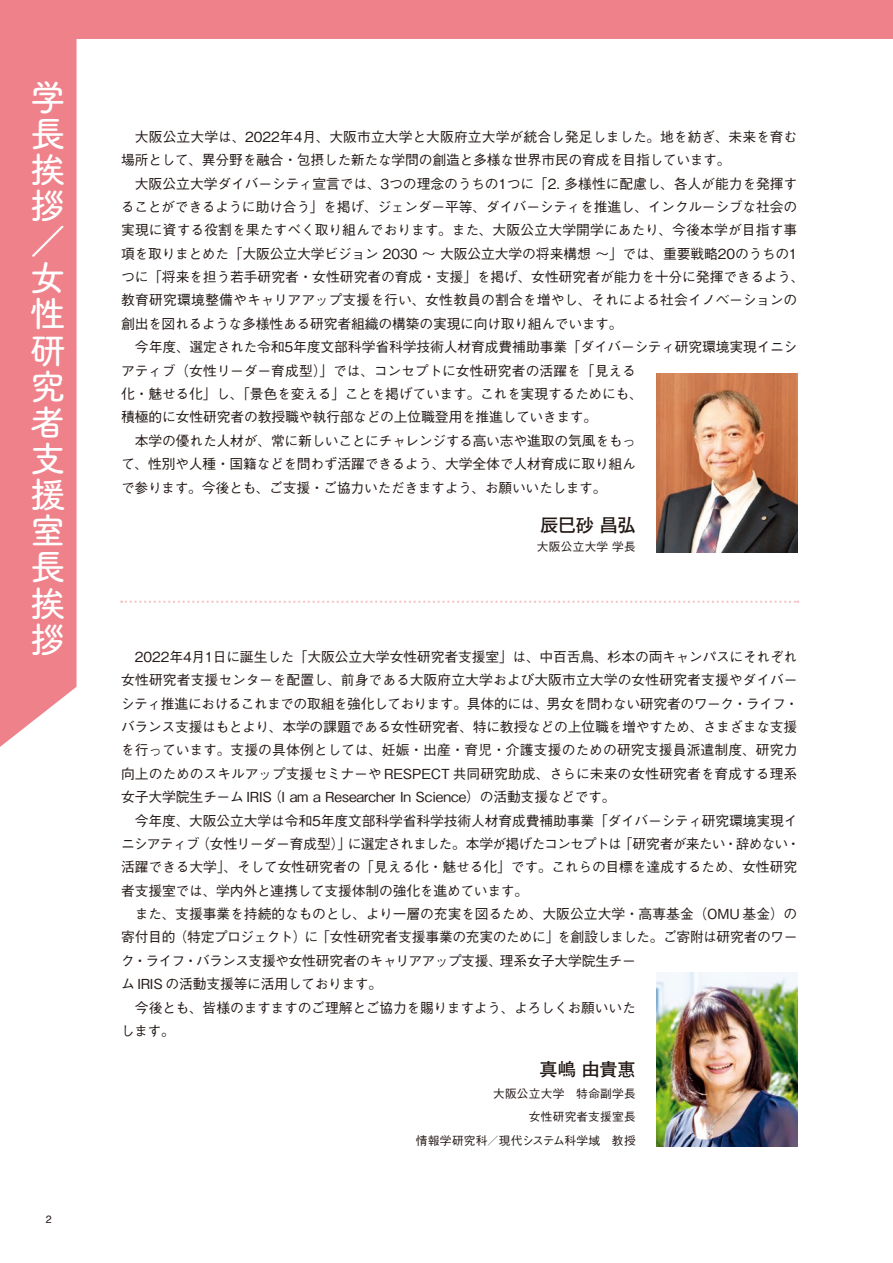
<style>
.page{position:relative;width:893px;height:1263px;background:#fff}
.page>*{position:absolute;margin:0;border:0;box-sizing:border-box;transform-origin:0 0}
.t1{font:36.15px/36.2px "Tsuku A Rd Gothic Std D";color:#fff;text-align:justify}
.t2{font:700 18px "Futo Go B101 Pro";letter-spacing:-.015em;color:#231916}
.t3{font:500 13.8px/23.4px "Gothic BBB Pr 6";letter-spacing:-.015em;color:#231916}
.t4{font:500 13.8px "Gothic BBB Pr 6";letter-spacing:-.04em;color:#231916}
.t5{font:500 13.8px "Gothic BBB Pr 6";letter-spacing:-.035em;color:#231916}
.t6{font:500 11.7px/23.4px "Gothic BBB Pr 6";letter-spacing:.02em;color:#231916;text-align:right}
.t7{font:10.65px "Helvetica";color:#231916}
</style>
<div class="page">
<div style="left:0;top:38px;width:77px;height:709px;background:#ee818a"></div>
<div style="left:0;top:0;width:893px;height:38px;background:#ee818a"></div>
<svg style="left:121px;top:600px;width:677px;height:3px"></svg>
<img style="left:657px;top:374px;width:140px;height:178px">
<img style="left:657px;top:973px;width:140px;height:174px">
<h1 class="t1" style="left:30px;top:77px;width:36px">学長挨拶／女性研究者支援室長挨拶</h1>
<p class="t7" style="left:46px;top:1211px;width:7px">2</p>
<p class="t3" style="left:121px;top:124px;width:678px;text-indent:14px">大阪公立大学は、2022年4月、大阪市立大学と大阪府立大学が統合し発足しました。地を紡ぎ、未来を育む場所として、異分野を融合・包摂した新たな学問の創造と多様な世界市民の育成を目指しています。</p>
<p class="t3" style="left:121px;top:171px;width:685px;text-indent:14px">大阪公立大学ダイバーシティ宣言では、3つの理念のうちの1つに「2. 多様性に配慮し、各人が能力を発揮することができるように助け合う」を掲げ、ジェンダー平等、ダイバーシティを推進し、インクルーシブな社会の実現に資する役割を果たすべく取り組んでおります。また、大阪公立大学開学にあたり、今後本学が目指す事項を取りまとめた「大阪公立大学ビジョン 2030 ～ 大阪公立大学の将来構想 ～」では、重要戦略20のうちの1つに「将来を担う若手研究者・女性研究者の育成・支援」を掲げ、女性研究者が能力を十分に発揮できるよう、教育研究環境整備やキャリアアップ支援を行い、女性教員の割合を増やし、それによる社会イノベーションの創出を図れるような多様性ある研究者組織の構築の実現に向け取り組んでいます。</p>
<p class="t3" style="left:135px;top:334px;width:664px">今年度、選定された令和5年度文部科学省科学技術人材育成費補助事業「ダイバーシティ研究環境実現イニシ</p>
<p class="t3" style="left:121px;top:358px;width:516px">アティブ（女性リーダー育成型）」では、コンセプトに女性研究者の活躍を「見える</p>
<p class="t3" style="left:121px;top:381px;width:523px">化・魅せる化」し、「景色を変える」ことを掲げています。これを実現するためにも、</p>
<p class="t3" style="left:121px;top:405px;width:477px">積極的に女性研究者の教授職や執行部などの上位職登用を推進していきます。</p>
<p class="t3" style="left:135px;top:428px;width:502px">本学の優れた人材が、常に新しいことにチャレンジする高い志や進取の気風をもっ</p>
<p class="t3" style="left:121px;top:451px;width:516px">て、性別や人種・国籍などを問わず活躍できるよう、大学全体で人材育成に取り組ん</p>
<p class="t3" style="left:121px;top:475px;width:487px">で参ります。今後とも、ご支援・ご協力いただきますよう、お願いいたします。</p>
<h2 class="t2" style="left:541px;top:511px;width:97px">辰巳砂 昌弘</h2>
<p class="t6" style="left:537px;top:534px;width:100px">大阪公立大学 学長</p>
<p class="t3" style="left:121px;top:644px;width:679px;text-align:justify;text-indent:14px">2022年4月1日に誕生した「大阪公立大学女性研究者支援室」は、中百舌鳥、杉本の両キャンパスにそれぞれ女性研究者支援センターを配置し、前身である大阪府立大学および大阪市立大学の女性研究者支援やダイバーシティ推進におけるこれまでの取組を強化しております。具体的には、男女を問わない研究者のワーク・ライフ・バランス支援はもとより、本学の課題である女性研究者、特に教授などの上位職を増やすため、さまざまな支援を行っています。支援の具体例としては、妊娠・出産・育児・介護支援のための研究支援員派遣制度、研究力向上のためのスキルアップ支援セミナーや RESPECT 共同研究助成、さらに未来の女性研究者を育成する理系女子大学院生チーム IRIS（I am a Researcher In Science）の活動支援などです。</p>
<p class="t3" style="left:121px;top:808px;width:681px;text-indent:14px">今年度、大阪公立大学は令和5年度文部科学省科学技術人材育成費補助事業「ダイバーシティ研究環境実現イニシアティブ（女性リーダー育成型）」に選定されました。本学が掲げたコンセプトは「研究者が来たい・辞めない・活躍できる大学」、そして女性研究者の「見える化・魅せる化」です。これらの目標を達成するため、女性研究者支援室では、学内外と連携して支援体制の強化を進めています。</p>
<p class="t3" style="left:135px;top:901px;width:664px">また、支援事業を持続的なものとし、より一層の充実を図るため、大阪公立大学・高専基金（OMU 基金）の</p>
<p class="t4" style="left:121px;top:926px;width:678px">寄付目的（特定プロジェクト）に「女性研究者支援事業の充実のために」を創設しました。ご寄附は研究者のワー</p>
<p class="t5" style="left:121px;top:949px;width:516px">ク・ライフ・バランス支援や女性研究者のキャリアアップ支援、理系女子大学院生チー</p>
<p class="t3" style="left:121px;top:971px;width:263px">ム IRIS の活動支援等に活用しております。</p>
<p class="t3" style="left:135px;top:995px;width:502px">今後とも、皆様のますますのご理解とご協力を賜りますよう、よろしくお願いいた</p>
<p class="t3" style="left:121px;top:1018px;width:56px">します。</p>
<h2 class="t2" style="left:540px;top:1055px;width:98px">真嶋 由貴惠</h2>
<p class="t6" style="left:416px;top:1081px;width:221px">大阪公立大学　特命副学長<br>女性研究者支援室長<br>情報学研究科／現代システム科学域　教授</p>
</div>
